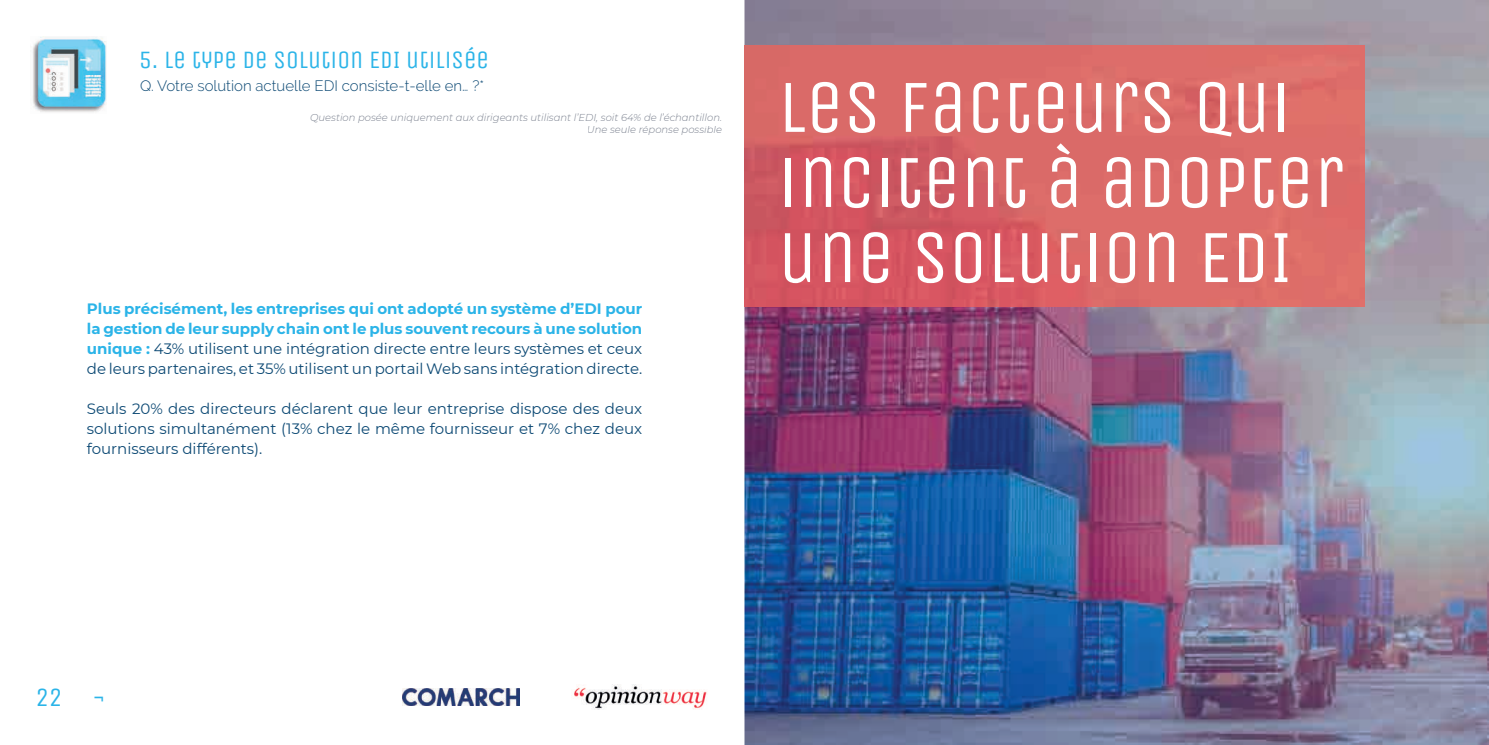
<style>
.page{position:relative;width:1489px;height:745px;background:#fff}
.page>*{position:absolute;margin:0;border:0;box-sizing:border-box;transform-origin:0 0}
.t1{font:75px/75px "Unica One";color:#fff}
.t2{font:26.25px "Unica One";color:#2bb4e8}
.t3{font:25px "Unica One";color:#2bb4e8}
.t4{font:700 15px/20px "Montserrat";color:#2bb4e8;text-align:justify}
.t5{font:15px/20px "Montserrat";color:#0c4974;text-align:justify}
.t6{font:300 15px "Raleway";color:#0c4974}
.t7{font:italic 300 10px/12px "Montserrat";color:#7a808e;text-align:right}
.s1{font-weight:400;color:#0c4974}
</style>
<div class="page">
<img style="left:33px;top:37px;width:74px;height:75px">
<img style="left:403px;top:688px;width:116px;height:17px">
<img style="left:574px;top:684px;width:133px;height:25px">
<img style="left:744px;top:0;width:744px;height:744px">
<img style="left:744px;top:45px;width:620px;height:261px">
<h3 class="t3" style="left:139px;top:45px;width:351px">5. LE TYPE DE SOLUTION EDI UTILISÉE</h3>
<p class="t6" style="left:140px;top:77px;width:345px">Q. Votre solution actuelle EDI consiste-t-elle en… ?*</p>
<p class="t7" style="left:310px;top:111px;width:413px">Question posée uniquement aux dirigeants utilisant l’EDI, soit 64% de l’échantillon.<br>Une seule réponse possible</p>
<p class="t4" style="left:87px;top:298px;width:557px">Plus précisément, les entreprises qui ont adopté un système d’EDI pour la gestion de leur supply chain ont le plus souvent recours à une solution unique : <span class="s1">43% utilisent une intégration directe entre leurs systèmes et ceux de leurs partenaires, et 35% utilisent un portail Web sans intégration directe.</span></p>
<p class="t5" style="left:87px;top:398px;width:557px">Seuls 20% des directeurs déclarent que leur entreprise dispose des deux solutions simultanément (13% chez le même fournisseur et 7% chez deux fournisseurs différents).</p>
<h1 class="t1" style="left:778px;top:70px;width:567px">LES FACTEURS QUI<br>INCITENT À ADOPTER<br>UNE SOLUTION EDI</h1>
<h2 class="t2" style="left:35px;top:681px;width:72px">22 ¬</h2>
</div>
